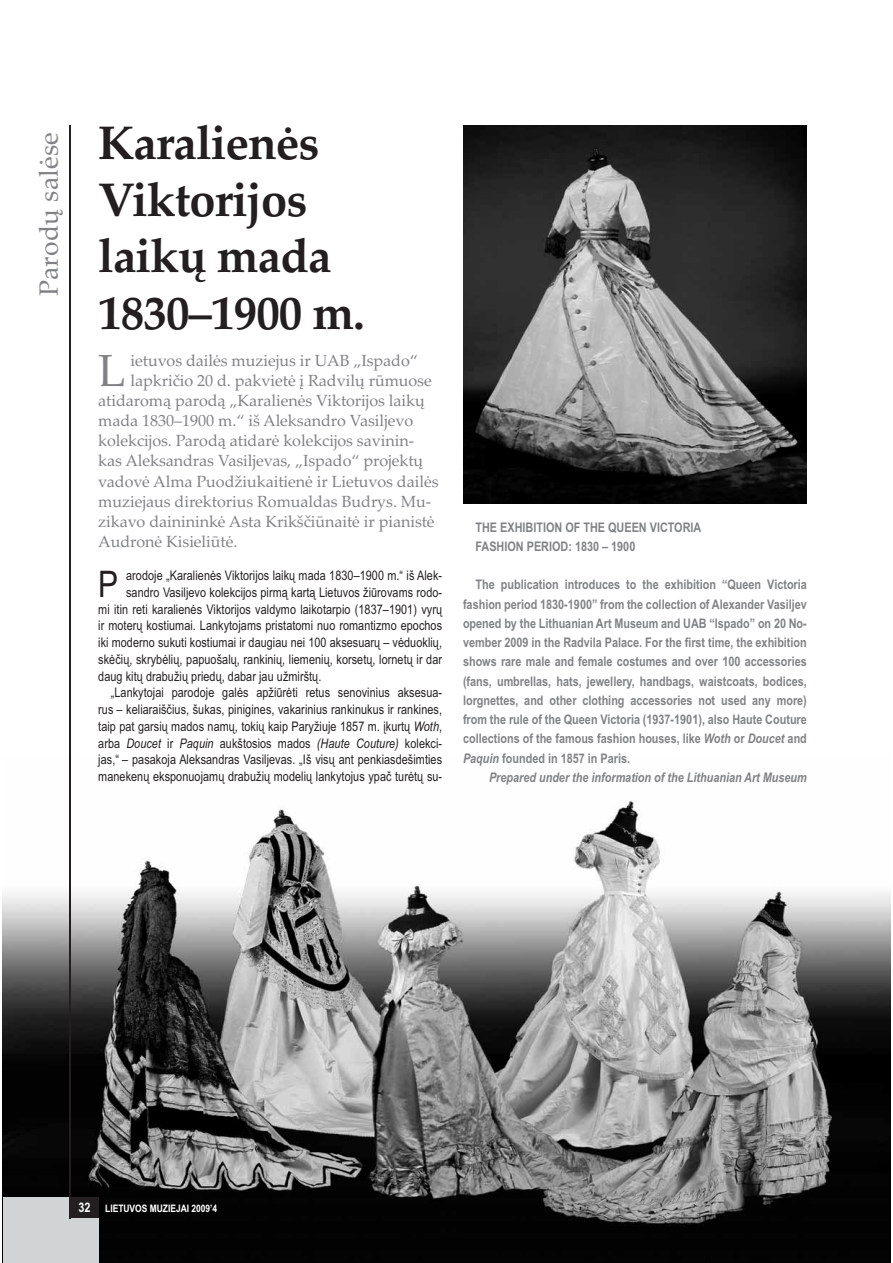
<style>
.page{position:relative;width:893px;height:1263px;background:#fff}
.page>*{position:absolute;margin:0;border:0;box-sizing:border-box;transform-origin:0 0}
.t1{font:700 47.1px/56.4px "Palatino Linotype";letter-spacing:-.02em;color:#231f20}
.t2{font:45.15px "Palatino Linotype";color:#808285}
.t3{font:36.6px "Arial Narrow";color:#231f20}
.t4{font:26.4px "Palatino Linotype";letter-spacing:.01em;color:#808285}
.t5{font:16.2px "Palatino Linotype";letter-spacing:-.005em;color:#808285}
.t6{font:13.2px "Arial Narrow";letter-spacing:.005em;color:#231f20}
.t7{font:700 13.2px/19.2px "Arial Narrow";color:#808285}
.t8{font:italic 700 13.2px "Arial Narrow";color:#808285}
.t9{font:700 13.2px "Arial Narrow";color:#fff}
.t10{font:700 10.35px "Arial Narrow";color:#fff}
.s1{font-style:italic}
</style>
<div class="page">
<img style="left:2px;top:754px;width:888px;height:509px">
<div style="left:3px;top:1197px;width:95px;height:65px;background:#d1d3d4"></div>
<hr style="left:70px;top:125px;width:1px;height:1093px;background:#231f20">
<div style="left:71px;top:1197px;width:28px;height:21px;background:#231f20"></div>
<img style="left:463px;top:125px;width:344px;height:379px">
<h3 class="t4" style="left:39px;top:296px;width:165px;rotate:-90deg">Parodų salėse</h3>
<h1 class="t1" style="left:98px;top:115px;width:268px">Karalienės<br>Viktorĳos laikų mada<br>1830–1900 m.</h1>
<h2 class="t2" style="left:98px;top:353px;width:29px">L</h2>
<p class="t5" style="left:131px;top:354px;width:289px">ietuvos dailės muziejus ir UAB „Ispado“</p>
<p class="t5" style="left:131px;top:374px;width:303px">lapkričio 20 d. pakvietė į Radvilų rūmuose</p>
<p class="t5" style="left:98px;top:394px;width:328px">atidaromą parodą „Karalienės Viktorĳos laikų</p>
<p class="t5" style="left:98px;top:414px;width:316px">mada 1830–1900 m.“ iš Aleksandro Vasiljevo</p>
<p class="t5" style="left:98px;top:435px;width:317px">kolekcĳos. Parodą atidarė kolekcĳos savinin-</p>
<p class="t5" style="left:98px;top:455px;width:326px">kas Aleksandras Vasiljevas, „Ispado“ projektų</p>
<p class="t5" style="left:98px;top:475px;width:342px">vadovė Alma Puodžiukaitienė ir Lietuvos dailės</p>
<p class="t5" style="left:98px;top:495px;width:334px">muziejaus direktorius Romualdas Budrys. Mu-</p>
<p class="t5" style="left:98px;top:515px;width:338px">zikavo dainininkė Asta Krikščiūnaitė ir pianistė</p>
<p class="t5" style="left:98px;top:536px;width:141px">Audronė Kisieliūtė.</p>
<h3 class="t3" style="left:98px;top:571px;width:22px">P</h3>
<p class="t6" style="left:126px;top:571px;width:317px">arodoje „Karalienės Viktorijos laikų mada 1830–1900 m.“ iš Alek-</p>
<p class="t6" style="left:126px;top:587px;width:317px">sandro Vasiljevo kolekcijos pirmą kartą Lietuvos žiūrovams rodo-</p>
<p class="t6" style="left:98px;top:604px;width:345px">mi itin reti karalienės Viktorijos valdymo laikotarpio (1837–1901) vyrų</p>
<p class="t6" style="left:98px;top:621px;width:345px">ir moterų kostiumai. Lankytojams pristatomi nuo romantizmo epochos</p>
<p class="t6" style="left:98px;top:638px;width:345px">iki moderno sukuti kostiumai ir daugiau nei 100 aksesuarų – vėduoklių,</p>
<p class="t6" style="left:98px;top:654px;width:345px">skėčių, skrybėlių, papuošalų, rankinių, liemenių, korsetų, lornetų ir dar</p>
<p class="t6" style="left:98px;top:671px;width:225px">daug kitų drabužių priedų, dabar jau užmirštų.</p>
<p class="t6" style="left:111px;top:688px;width:333px">„Lankytojai parodoje galės apžiūrėti retus senovinius aksesua-</p>
<p class="t6" style="left:98px;top:705px;width:345px">rus – keliaraiščius, šukas, pinigines, vakarinius rankinukus ir rankines,</p>
<p class="t6" style="left:98px;top:722px;width:345px">taip pat garsių mados namų, tokių kaip Paryžiuje 1857 m. įkurtų <span class="s1">Woth</span>,</p>
<p class="t6" style="left:98px;top:738px;width:345px">arba <span class="s1">Doucet</span> ir <span class="s1">Paquin</span> aukštosios mados <span class="s1">(Haute Couture)</span> kolekci-</p>
<p class="t6" style="left:98px;top:755px;width:345px">jas,“ – pasakoja Aleksandras Vasiljevas. „Iš visų ant penkiasdešimties</p>
<p class="t6" style="left:98px;top:772px;width:345px">manekenų eksponuojamų drabužių modelių lankytojus ypač turėtų su-</p>
<p class="t7" style="left:475px;top:519px;width:227px">THE EXHIBITION OF THE QUEEN VICTORIA<br>FASHION PERIOD: 1830 – 1900</p>
<p class="t7" style="left:463px;top:576px;width:345px;text-align:justify;text-indent:13px">The publication introduces to the exhibition “Queen Victoria fashion period 1830-1900” from the collection of Alexander Vasiljev opened by the Lithuanian Art Museum and UAB “Ispado” on 20 No&shy;vember 2009 in the Radvila Palace. For the first time, the exhibition shows rare male and female costumes and over 100 accessories (fans, umbrellas, hats, jewellery, handbags, waistcoats, bodices, lorgnettes, and other clothing accessories not used any more) from the rule of the Queen Victoria (1937-1901), also Haute Couture collections of the famous fashion houses, like <span class="s1">Woth</span> or <span class="s1">Doucet</span> and <span class="s1">Paquin</span> founded in 1857 in Paris.</p>
<p class="t8" style="left:489px;top:770px;width:319px">Prepared under the information of the Lithuanian Art Museum</p>
<p class="t9" style="left:78px;top:1202px;width:14px">32</p>
<p class="t10" style="left:105px;top:1205px;width:114px">LIETUVOS MUZIEJAI 2009’4</p>
</div>
